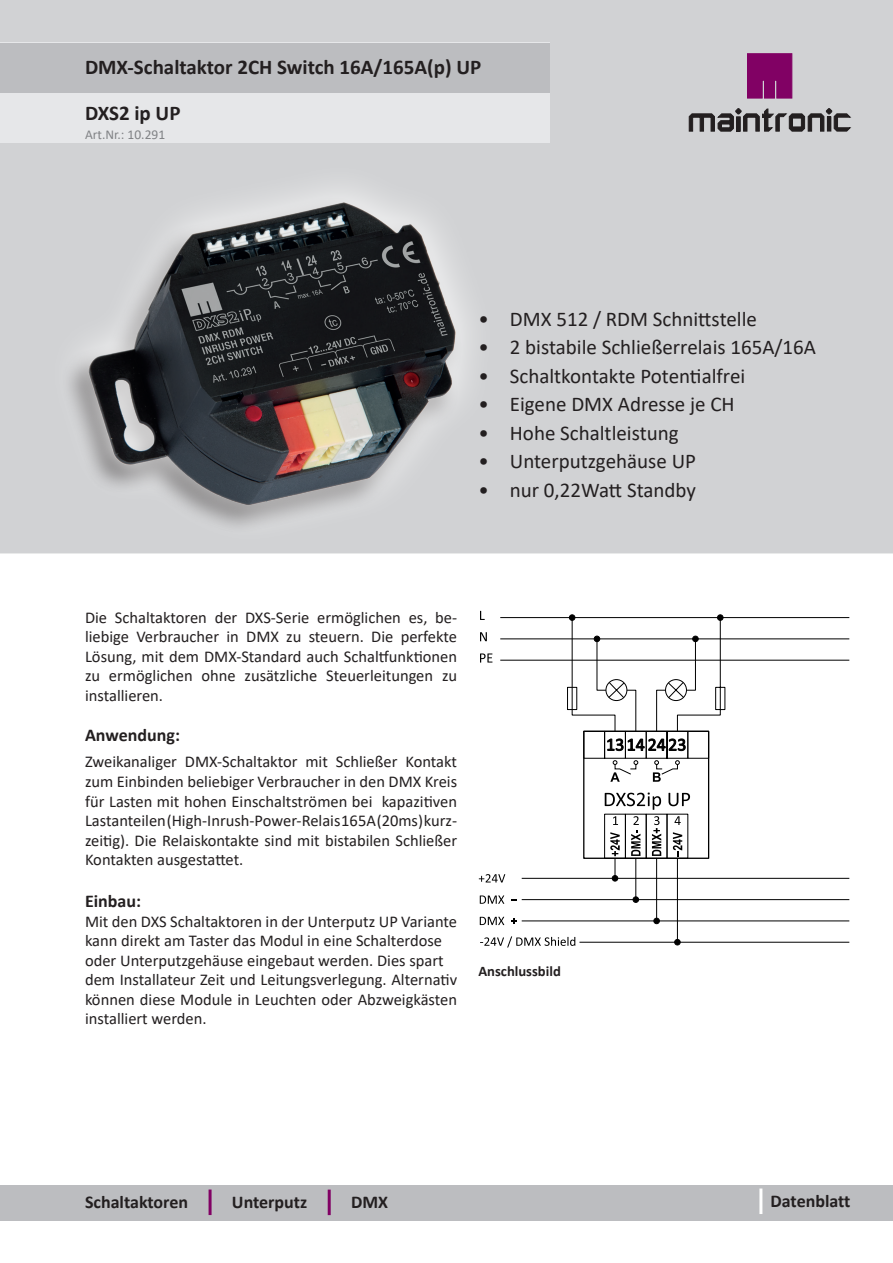
<style>
.page{position:relative;width:893px;height:1263px;background:#fff}
.page>*{position:absolute;margin:0;border:0;box-sizing:border-box;transform-origin:0 0}
.t1{font:21px "Calibri";color:#231f20}
.Artikelbezeichnung{font:700 21px "Calibri";color:#231f20}
.Überschrift_Tabelle{font:700 18px "Calibri";color:#231f20}
.Beschreibung_Übersch{font:700 18px "Calibri";color:#231f20}
.Fließtext{font:700 18px "Calibri";color:#231f20}
.Fließtext-2{font:16.5px/19.5px "Calibri";color:#231f20;text-align:justify}
.Fließtext-3{font:700 14.55px "Calibri";color:#231f20}
.t2{font:13.5px "Calibri";color:#808285}
</style>
<div class="page">
<div style="left:1px;top:1px;width:891px;height:552px;background:#d1d2d4"></div>
<svg style="left:747px;top:53px;width:46px;height:46px;background:#840a69"></svg>
<svg style="left:688px;top:108px;width:163px;height:24px"></svg>
<div style="left:0;top:43px;width:550px;height:100px;background:#e6e7e9"></div>
<div style="left:0;top:43px;width:550px;height:49px;background:#bcbdc0"></div>
<div style="left:0;top:1185px;width:893px;height:35px;background:#bcbdc0"></div>
<hr style="left:209px;top:1189px;width:3px;height:26px;background:#810164">
<hr style="left:328px;top:1189px;width:3px;height:26px;background:#810164">
<img style="left:85px;top:201px;width:372px;height:305px">
<hr style="left:759px;top:1188px;width:3px;height:26px;background:#fff">
<hr style="left:500px;top:660px;width:349px;height:1px;background:#000">
<hr style="left:500px;top:638px;width:349px;height:1px;background:#000">
<hr style="left:500px;top:617px;width:349px;height:1px;background:#000">
<svg style="left:480px;top:632px;width:7px;height:9px"></svg>
<svg style="left:480px;top:653px;width:12px;height:10px"></svg>
<svg style="left:480px;top:611px;width:5px;height:9px"></svg>
<svg style="left:633px;top:897px;width:6px;height:5px"></svg>
<hr style="left:635px;top:858px;width:1px;height:42px;background:#000">
<div style="left:583px;top:731px;width:126px;height:128px;border:1px solid #000"></div>
<svg style="left:654px;top:918px;width:5px;height:6px"></svg>
<hr style="left:656px;top:858px;width:1px;height:63px;background:#000">
<hr style="left:522px;top:878px;width:327px;height:1px;background:#000">
<hr style="left:522px;top:899px;width:327px;height:1px;background:#000">
<hr style="left:522px;top:920px;width:327px;height:1px;background:#000">
<svg style="left:674px;top:939px;width:6px;height:6px"></svg>
<hr style="left:579px;top:942px;width:270px;height:1px;background:#000">
<hr style="left:677px;top:858px;width:1px;height:84px;background:#000">
<svg style="left:604px;top:792px;width:86px;height:89px"></svg>
<svg style="left:480px;top:917px;width:24px;height:8px"></svg>
<svg style="left:479px;top:874px;width:26px;height:8px"></svg>
<svg style="left:511px;top:918px;width:6px;height:6px"></svg>
<svg style="left:480px;top:936px;width:95px;height:11px"></svg>
<svg style="left:480px;top:895px;width:24px;height:9px"></svg>
<div style="left:569px;top:614px;width:6px;height:7px;border:1px solid #000;border-radius:50%"></div>
<div style="left:717px;top:614px;width:6px;height:7px;border:1px solid #000;border-radius:50%"></div>
<svg style="left:566px;top:615px;width:160px;height:167px"></svg>
<p class="Artikelbezeichnung" style="left:85px;top:53px;width:398px">DMX-Schaltaktor 2CH Switch 16A/165A(p) UP</p>
<p class="Artikelbezeichnung" style="left:85px;top:98px;width:97px">DXS2 ip UP</p>
<p class="t2" style="left:85px;top:125px;width:82px">Art.Nr.: 10.291</p>
<p class="t1" style="left:478px;top:304px;width:280px">• DMX 512 / RDM Schnittstelle</p>
<p class="t1" style="left:478px;top:333px;width:339px">• 2 bistabile Schließerrelais 165A/16A</p>
<p class="t1" style="left:478px;top:361px;width:268px">• Schaltkontakte Potentialfrei</p>
<p class="t1" style="left:478px;top:390px;width:258px">• Eigene DMX Adresse je CH</p>
<p class="t1" style="left:478px;top:418px;width:202px">• Hohe Schaltleistung</p>
<p class="t1" style="left:478px;top:447px;width:219px">• Unterputzgehäuse UP</p>
<p class="t1" style="left:478px;top:475px;width:219px">• nur 0,22Watt Standby</p>
<p class="Fließtext-2" style="left:85px;top:607px;width:374px">Die Schaltaktoren der DXS-Serie ermöglichen es, be&shy;liebige Verbraucher in DMX zu steuern. Die perfekte Lösung, mit dem DMX-Standard auch Schaltfunktionen zu ermöglichen ohne zusätzliche Steuerleitungen zu installieren.</p>
<p class="Beschreibung_Übersch" style="left:85px;top:722px;width:96px">Anwendung:</p>
<p class="Fließtext-2" style="left:85px;top:752px;width:374px">Zweikanaliger DMX-Schaltaktor mit Schließer Kontakt zum Einbinden beliebiger Verbraucher in den DMX Kreis für Lasten mit hohen Einschaltströmen bei kapazitiven Lastanteilen (High-Inrush-Power-Relais 165A (20ms) kurz&shy;zeitig). Die Relaiskontakte sind mit bistabilen Schließer Kontakten ausgestattet.</p>
<p class="Fließtext" style="left:85px;top:888px;width:58px">Einbau:</p>
<p class="Fließtext-2" style="left:85px;top:911px;width:374px">Mit den DXS Schaltaktoren in der Unterputz UP Variante kann direkt am Taster das Modul in eine Schalterdose</p>
<p class="Fließtext-2" style="left:85px;top:950px;width:360px">oder Unterputzgehäuse eingebaut werden. Dies spart</p>
<p class="Fließtext-2" style="left:85px;top:969px;width:374px">dem Installateur Zeit und Leitungsverlegung. Alternativ können diese Module in Leuchten oder Abzweigkästen installiert werden.</p>
<p class="Fließtext-3" style="left:478px;top:960px;width:84px">Anschlussbild</p>
<p class="Überschrift_Tabelle" style="left:85px;top:1190px;width:105px">Schaltaktoren</p>
<p class="Überschrift_Tabelle" style="left:232px;top:1190px;width:77px">Unterputz</p>
<p class="Überschrift_Tabelle" style="left:351px;top:1190px;width:38px">DMX</p>
<p class="Überschrift_Tabelle" style="left:771px;top:1189px;width:81px">Datenblatt</p>
</div>
